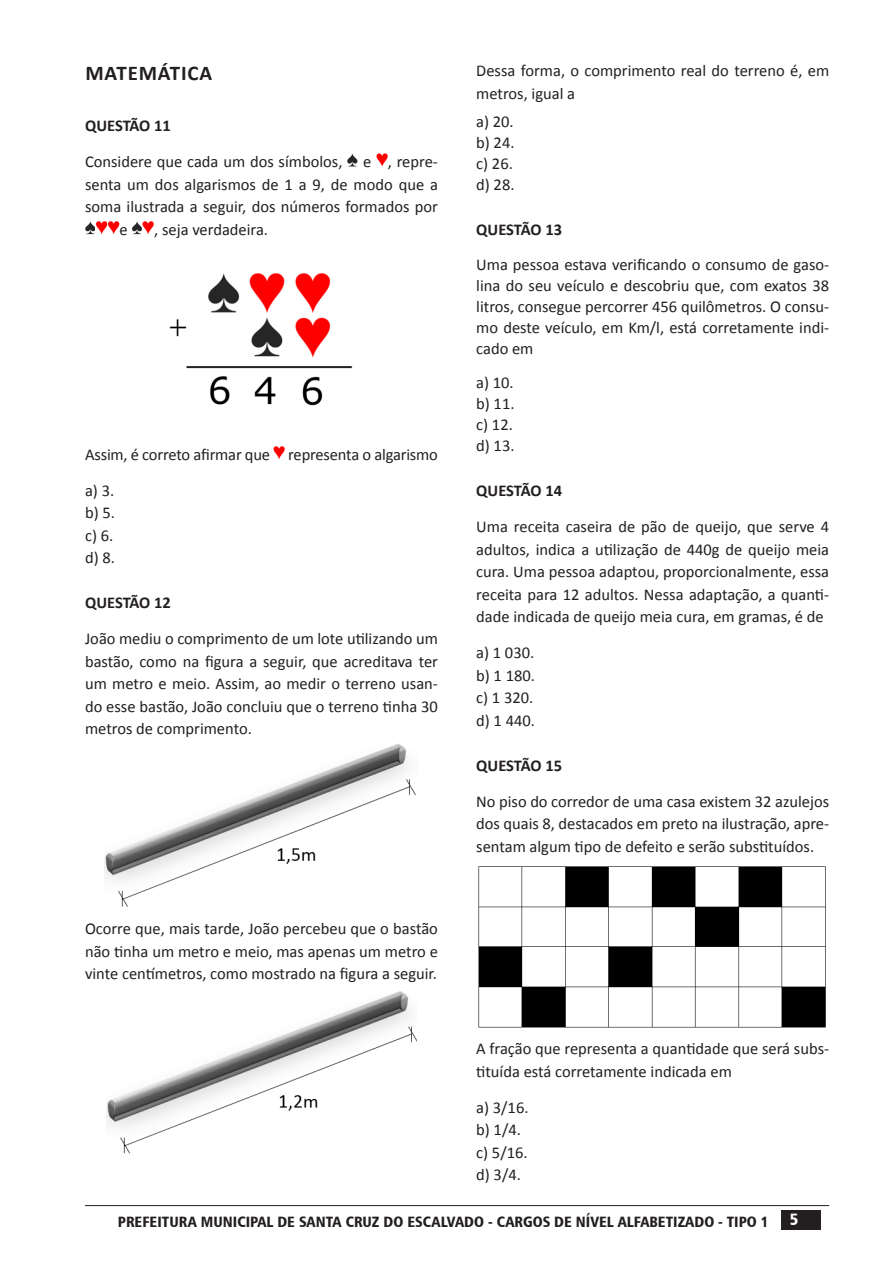
<style>
.page{position:relative;width:893px;height:1263px;background:#fff}
.page>*{position:absolute;margin:0;border:0;box-sizing:border-box;transform-origin:0 0}
.t1{font:700 21px "Calibri";letter-spacing:.04em;color:#231f20}
.t2{font:16.5px/22.5px "Calibri";color:#231f20;text-align:justify}
.t3{font:700 16.5px "Calibri";letter-spacing:-.01em;color:#231f20}
.t4{font:16.5px "Humanist 777 BT Black Condensed B";color:#fff}
.t5{font:15px "Humanist 777 BT Black Condensed B";color:#231f20}
</style>
<div class="page">
<hr style="left:85px;top:1205px;width:744px;height:1px;background:#231f20">
<div style="left:781px;top:1210px;width:39px;height:19px;background:#231f20"></div>
<svg style="left:347px;top:154px;width:11px;height:13px"></svg>
<img style="left:376px;top:153px;width:12px;height:14px">
<img style="left:85px;top:221px;width:35px;height:14px">
<img style="left:132px;top:221px;width:22px;height:14px">
<img style="left:169px;top:273px;width:184px;height:133px">
<img style="left:273px;top:446px;width:12px;height:13px">
<img style="left:104px;top:743px;width:312px;height:164px">
<img style="left:106px;top:991px;width:311px;height:163px">
<img style="left:478px;top:866px;width:348px;height:162px">
<p class="t1" style="left:85px;top:59px;width:128px">MATEMÁTICA</p>
<p class="t3" style="left:85px;top:115px;width:87px">QUESTÃO 11</p>
<p class="t2" style="left:85px;top:150px;width:354px">Considere que cada um dos símbolos, e , repre-</p>
<p class="t2" style="left:85px;top:173px;width:354px">senta um dos algarismos de 1 a 9, de modo que a</p>
<p class="t2" style="left:85px;top:195px;width:354px">soma ilustrada a seguir, dos números formados por</p>
<p class="t2" style="left:120px;top:218px;width:10px">e</p>
<p class="t2" style="left:154px;top:218px;width:115px">, seja verdadeira.</p>
<p class="t2" style="left:85px;top:436px;width:354px;line-height:36px">Assim, é correto afirmar que representa o algarismo a) 3.</p>
<p class="t2" style="left:85px;top:501px;width:31px">b) 5. c) 6. d) 8.</p>
<p class="t3" style="left:85px;top:592px;width:87px">QUESTÃO 12</p>
<p class="t2" style="left:85px;top:627px;width:354px">João mediu o comprimento de um lote utilizando um bastão, como na figura a seguir, que acreditava ter um metro e meio. Assim, ao medir o terreno usan&shy;do esse bastão, João concluiu que o terreno tinha 30 metros de comprimento.</p>
<p class="t2" style="left:85px;top:917px;width:354px">Ocorre que, mais tarde, João percebeu que o bastão não tinha um metro e meio, mas apenas um metro e vinte centímetros, como mostrado na figura a seguir.</p>
<p class="t2" style="left:476px;top:59px;width:354px">Dessa forma, o comprimento real do terreno é, em metros, igual a</p>
<p class="t2" style="left:476px;top:111px;width:40px;line-height:21px">a) 20. b) 24. c) 26. d) 28.</p>
<p class="t3" style="left:476px;top:219px;width:87px">QUESTÃO 13</p>
<p class="t2" style="left:476px;top:254px;width:354px;line-height:21px">Uma pessoa estava verificando o consumo de gaso&shy;lina do seu veículo e descobriu que, com exatos 38 litros, consegue percorrer 456 quilômetros. O consu&shy;mo deste veículo, em Km/l, está corretamente indi&shy;cado em</p>
<p class="t2" style="left:476px;top:372px;width:40px;line-height:21px">a) 10. b) 11. c) 12. d) 13.</p>
<p class="t3" style="left:476px;top:480px;width:87px">QUESTÃO 14</p>
<p class="t2" style="left:476px;top:516px;width:354px">Uma receita caseira de pão de queijo, que serve 4 adultos, indica a utilização de 440g de queijo meia cura. Uma pessoa adaptou, proporcionalmente, essa receita para 12 adultos. Nessa adaptação, a quanti&shy;dade indicada de queijo meia cura, em gramas, é de</p>
<p class="t2" style="left:476px;top:642px;width:60px">a) 1 030. b) 1 180. c) 1 320. d) 1 440.</p>
<p class="t3" style="left:476px;top:755px;width:87px">QUESTÃO 15</p>
<p class="t2" style="left:476px;top:790px;width:354px">No piso do corredor de uma casa existem 32 azulejos dos quais 8, destacados em preto na ilustração, apre&shy;sentam algum tipo de defeito e serão substituídos.</p>
<p class="t2" style="left:476px;top:1037px;width:354px">A fração que representa a quantidade que será subs&shy;tituída está corretamente indicada em</p>
<p class="t2" style="left:476px;top:1096px;width:54px;text-align:left">a) 3/16. b) 1/4. c) 5/16. d) 3/4.</p>
<p class="t5" style="left:118px;top:1212px;width:482px">PREFEITURA MUNICIPAL DE SANTA CRUZ DO ESCALVADO - CARGOS DE NÍVEL</p>
<p class="t5" style="left:618px;top:1212px;width:10px">ALFA</p>
<p class="t5" style="left:650px;top:1212px;width:18px">BETIZADO</p>
<p class="t5" style="left:718px;top:1212px;width:52px">- TIPO 1</p>
<p class="t4" style="left:790px;top:1209px;width:10px">5</p>
</div>
